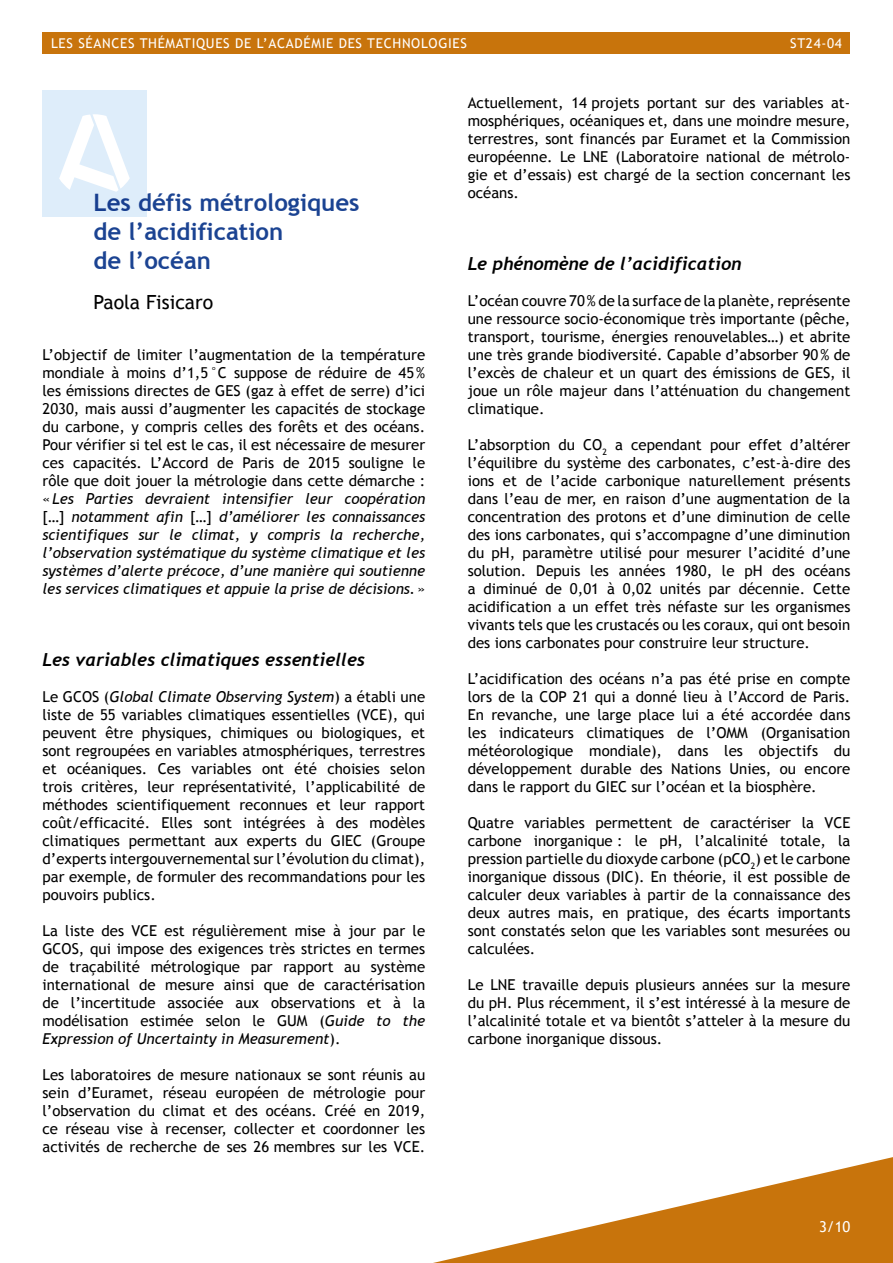
<style>
.page{position:relative;width:893px;height:1263px;background:#fff}
.page>*{position:absolute;margin:0;border:0;box-sizing:border-box;transform-origin:0 0}
.t1{font:700 24px/28.8px "Trebuchet MS";color:#1b4392}
.t2{font:19.5px "Trebuchet MS";color:#000}
.t3{font:italic 700 18px "Trebuchet";color:#000}
.t4{font:15px/18px "Trebuchet MS";color:#000;text-align:justify}
.t5{font:15px "Trebuchet MS";color:#fff}
.t6{font:13.5px "Trebuchet MS";letter-spacing:.05em;color:#fff}
.s1{font-style:italic}
</style>
<div class="page">
<svg style="left:433px;top:1157px;width:460px;height:106px"></svg>
<div style="left:43px;top:33px;width:807px;height:21px;background:#c8740c"></div>
<div style="left:43px;top:90px;width:104px;height:126px;background:#deedfa"></div>
<svg style="left:59px;top:114px;width:71px;height:78px"></svg>
<p class="t6" style="left:51px;top:36px;width:417px">LES SÉANCES THÉMATIQUES DE L’ACADÉMIE DES TECHNOLOGIES</p>
<p class="t6" style="left:790px;top:36px;width:53px">ST24-04</p>
<h1 class="t1" style="left:94px;top:188px;width:267px">Les défis métrologiques de l’acidification<br>de l’océan</h1>
<h2 class="t2" style="left:94px;top:291px;width:121px">Paola Fisicaro</h2>
<p class="t4" style="left:43px;top:346px;width:384px">L’objectif de limiter l’augmentation de la température mondiale à moins d’1,5°C suppose de réduire de 45% les émissions directes de GES (gaz à effet de serre) d’ici 2030, mais aussi d’augmenter les capacités de stockage du carbone, y compris celles des forêts et des océans.<br>Pour vérifier si tel est le cas, il est nécessaire de mesurer ces capacités. L’Accord de Paris de 2015 souligne le rôle que doit jouer la métrologie dans cette démarche : «<span class="s1">Les Parties devraient intensifier leur coopération </span>[…] <span class="s1">notamment afin</span> […] <span class="s1">d’améliorer les connaissances scientifiques sur le climat, y compris la recherche, l’observation systématique du système climatique et les systèmes d’alerte précoce, d’une manière qui soutienne les services climatiques et appuie la prise de décisions.</span>»</p>
<p class="t3" style="left:43px;top:649px;width:324px">Les variables climatiques essentielles</p>
<p class="t4" style="left:43px;top:688px;width:384px">Le GCOS (<span class="s1">Global Climate Observing System</span>) a établi une liste de 55 variables climatiques essentielles (VCE), qui peuvent être physiques, chimiques ou biologiques, et sont regroupées en variables atmosphériques, terrestres et océaniques. Ces variables ont été choisies selon trois critères, leur représentativité, l’applicabilité de méthodes scientifiquement reconnues et leur rapport coût/efficacité. Elles sont intégrées à des modèles climatiques permettant aux experts du GIEC (Groupe d’experts intergouvernemental sur l’évolution du climat), par exemple, de formuler des recommandations pour les pouvoirs publics.</p>
<p class="t4" style="left:43px;top:922px;width:384px">La liste des VCE est régulièrement mise à jour par le GCOS, qui impose des exigences très strictes en termes de traçabilité métrologique par rapport au système international de mesure ainsi que de caractérisation de l’incertitude associée aux observations et à la modélisation estimée selon le GUM (<span class="s1">Guide to the Expression of Uncertainty in Measurement</span>).</p>
<p class="t4" style="left:43px;top:1066px;width:384px">Les laboratoires de mesure nationaux se sont réunis au sein d’Euramet, réseau européen de métrologie pour l’observation du climat et des océans. Créé en 2019, ce réseau vise à recenser, collecter et coordonner les activités de recherche de ses 26 membres sur les VCE.</p>
<p class="t4" style="left:468px;top:94px;width:384px">Actuellement, 14 projets portant sur des variables at&shy;mosphériques, océaniques et, dans une moindre mesure, terrestres, sont financés par Euramet et la Commission européenne. Le LNE (Laboratoire national de métrolo&shy;gie et d’essais) est chargé de la section concernant les océans.</p>
<p class="t3" style="left:468px;top:253px;width:275px">Le phénomène de l’acidification</p>
<p class="t4" style="left:468px;top:292px;width:384px">L’océan couvre 70% de la surface de la planète, représente une ressource socio-économique très importante (pêche, transport, tourisme, énergies renouvelables…) et abrite une très grande biodiversité. Capable d’absorber 90% de l’excès de chaleur et un quart des émissions de GES, il joue un rôle majeur dans l’atténuation du changement climatique.</p>
<p class="t4" style="left:468px;top:436px;width:384px">L’absorption du CO<sub>2</sub> a cependant pour effet d’altérer l’équilibre du système des carbonates, c’est-à-dire des ions et de l’acide carbonique naturellement présents dans l’eau de mer, en raison d’une augmentation de la concentration des protons et d’une diminution de celle des ions carbonates, qui s’accompagne d’une diminution du pH, paramètre utilisé pour mesurer l’acidité d’une solution. Depuis les années 1980, le pH des océans a diminué de 0,01 à 0,02 unités par décennie. Cette acidification a un effet très néfaste sur les organismes vivants tels que les crustacés ou les coraux, qui ont besoin des ions carbonates pour construire leur structure.</p>
<p class="t4" style="left:468px;top:670px;width:384px">L’acidification des océans n’a pas été prise en compte lors de la COP 21 qui a donné lieu à l’Accord de Paris.<br>En revanche, une large place lui a été accordée dans les indicateurs climatiques de l’OMM (Organisation météorologique mondiale), dans les objectifs du développement durable des Nations Unies, ou encore dans le rapport du GIEC sur l’océan et la biosphère.</p>
<p class="t4" style="left:468px;top:814px;width:384px">Quatre variables permettent de caractériser la VCE carbone inorganique : le pH, l’alcalinité totale, la pression partielle du dioxyde carbone (pCO<sub>2</sub>) et le carbone inorganique dissous (DIC). En théorie, il est possible de calculer deux variables à partir de la connaissance des deux autres mais, en pratique, des écarts importants sont constatés selon que les variables sont mesurées ou calculées.</p>
<p class="t4" style="left:468px;top:976px;width:384px">Le LNE travaille depuis plusieurs années sur la mesure du pH. Plus récemment, il s’est intéressé à la mesure de l’alcalinité totale et va bientôt s’atteler à la mesure du carbone inorganique dissous.</p>
<p class="t5" style="left:819px;top:1218px;width:33px">3/10</p>
</div>
